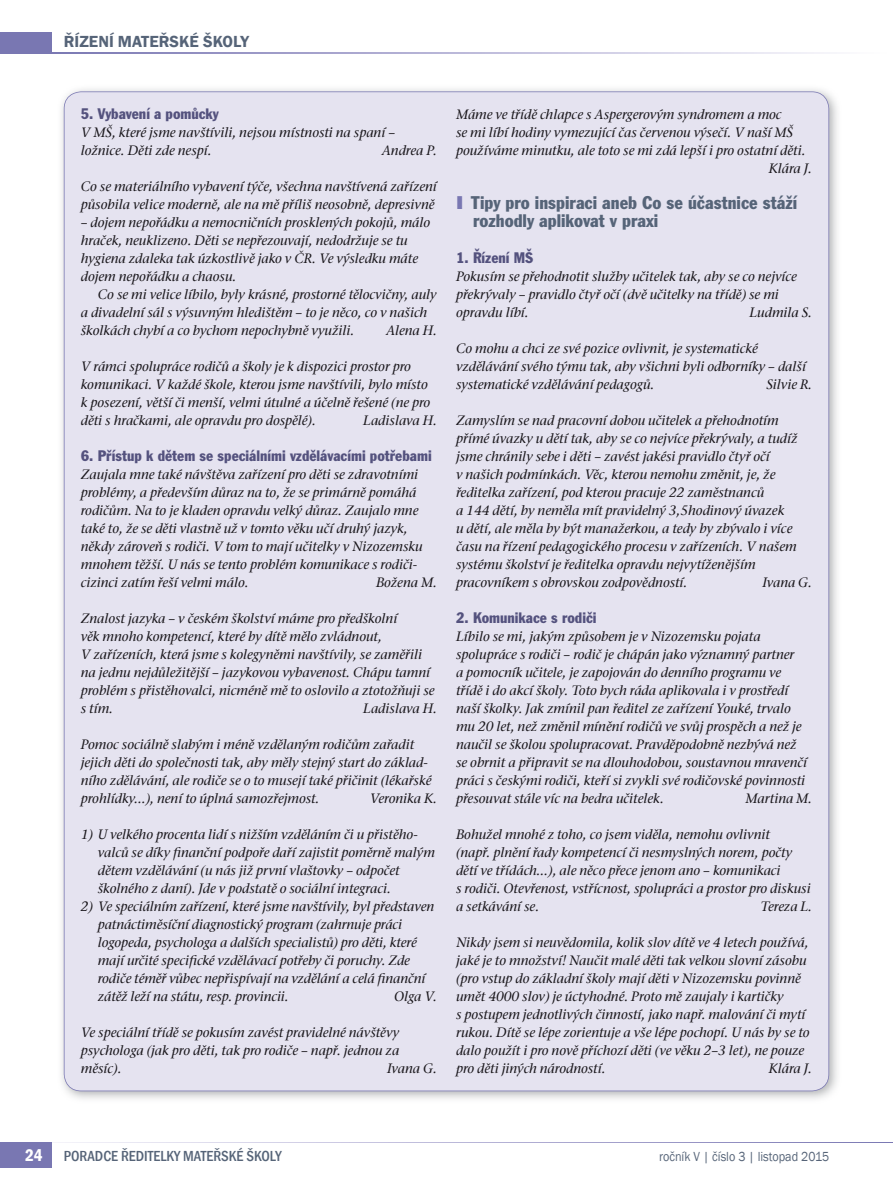
<style>
.page{position:relative;width:893px;height:1191px;background:#fff}
.page>*{position:absolute;margin:0;border:0;box-sizing:border-box;transform-origin:0 0}
.t1{font:condensed 18px/18px "Franklin Gothic AT";color:#566478}
.t2{font:600 16.5px "Franklin Gothic";color:#566478}
.t3{font:condensed 15px "Franklin Gothic AT";color:#54527e}
.t4{font:500 condensed 15px "Franklin Gothic";color:#566478}
.t5{font:italic 500 13.5px/18px "ITC Stone Serif Com";color:#1a171c}
.t6{font:13.5px "Franklin Gothic";color:#566478;scale:.9 1}
.s1{color:#7977b2}
.s2{font-weight:600;font-size:17.25px;color:#fff}
</style>
<div class="page">
<svg style="left:51px;top:52px;width:773px;height:1px"></svg>
<svg style="left:51px;top:1142px;width:842px;height:1px"></svg>
<div style="left:0;top:32px;width:51px;height:21px;background:#7977b2"></div>
<div style="left:0;top:1142px;width:51px;height:25px;background:#7977b2"></div>
<img style="left:796px;top:89px;width:41px;height:1010px">
<img style="left:61px;top:805px;width:737px;height:294px">
<div style="left:64px;top:91px;width:765px;height:1000px;background:#e5e3f0"></div>
<p class="t2" style="left:64px;top:32px;width:187px">ŘÍZENÍ MATEŘSKÉ ŠKOLY</p>
<p class="t3" style="left:81px;top:104px;width:139px">5. Vybavení a pomůcky</p>
<p class="t5" style="left:81px;top:123px;width:316px">V MŠ, které jsme navštívili, nejsou místnosti na spaní – ložnice. Děti zde nespí.</p>
<p class="t5" style="left:382px;top:141px;width:56px">Andrea P.</p>
<p class="t5" style="left:81px;top:177px;width:358px">Co se materiálního vybavení týče, všechna navštívená zařízení působila velice moderně, ale na mě příliš neosobně, depresivně</p>
<p class="t5" style="left:81px;top:213px;width:351px">– dojem nepořádku a nemocničních prosklených pokojů, málo hraček, neuklizeno. Děti se nepřezouvají, nedodržuje se tu hygiena zdaleka tak úzkostlivě jako v ČR. Ve výsledku máte dojem nepořádku a chaosu.</p>
<p class="t5" style="left:81px;top:285px;width:357px;text-indent:17px">Co se mi velice líbilo, byly krásné, prostorné tělocvičny, auly a divadelní sál s výsuvným hledištěm – to je něco, co v našich školkách chybí a co bychom nepochybně využili.</p>
<p class="t5" style="left:386px;top:321px;width:52px">Alena H.</p>
<p class="t5" style="left:81px;top:357px;width:351px">V rámci spolupráce rodičů a školy je k dispozici prostor pro komunikaci. V každé škole, kterou jsme navštívili, bylo místo k posezení, větší či menší, velmi útulné a účelně řešené (ne pro děti s hračkami, ale opravdu pro dospělé).</p>
<p class="t5" style="left:363px;top:411px;width:75px">Ladislava H.</p>
<p class="t3" style="left:81px;top:446px;width:352px">6. Přístup k dětem se speciálními vzdělávacími potřebami</p>
<p class="t5" style="left:81px;top:465px;width:343px">Zaujala mne také návštěva zařízení pro děti se zdravotními problémy, a především důraz na to, že se primárně pomáhá rodičům. Na to je kladen opravdu velký důraz. Zaujalo mne také to, že se děti vlastně už v tomto věku učí druhý jazyk, někdy zároveň s rodiči. V tom to mají učitelky v Nizozemsku mnohem těžší. U nás se tento problém komunikace s rodiči&shy;cizinci zatím řeší velmi málo.</p>
<p class="t5" style="left:376px;top:573px;width:62px">Božena M.</p>
<p class="t5" style="left:81px;top:609px;width:355px">Znalost jazyka – v českém školství máme pro předškolní<br>věk mnoho kompetencí, které by dítě mělo zvládnout,<br>V zařízeních, která jsme s kolegyněmi navštívily, se zaměřili na jednu nejdůležitější – jazykovou vybavenost. Chápu tamní problém s přistěhovalci, nicméně mě to oslovilo a ztotožňuji se s tím.</p>
<p class="t5" style="left:363px;top:699px;width:75px">Ladislava H.</p>
<p class="t5" style="left:81px;top:735px;width:352px">Pomoc sociálně slabým i méně vzdělaným rodičům zařadit jejich děti do společnosti tak, aby měly stejný start do základ&shy;ního zdělávání, ale rodiče se o to musejí také přičinit (lékařské prohlídky…), není to úplná samozřejmost.</p>
<p class="t5" style="left:370px;top:789px;width:69px">Veronika K.</p>
<p class="t5" style="left:98px;top:825px;width:339px;text-indent:-17px">1) U velkého procenta lidí s nižším vzděláním či u přistěho&shy;valců se díky finanční podpoře daří zajistit poměrně malým dětem vzdělávání (u nás již první vlaštovky – odpočet školného z daní). Jde v podstatě o sociální integraci.</p>
<p class="t5" style="left:98px;top:897px;width:338px;text-indent:-17px">2) Ve speciálním zařízení, které jsme navštívily, byl představen patnáctiměsíční diagnostický program (zahrnuje práci logopeda, psychologa a dalších specialistů) pro děti, které mají určité specifické vzdělávací potřeby či poruchy. Zde rodiče téměř vůbec nepřispívají na vzdělání a celá finanční zátěž leží na státu, resp. provincii.</p>
<p class="t5" style="left:394px;top:987px;width:44px">Olga V.</p>
<p class="t5" style="left:81px;top:1023px;width:320px;text-align:justify">Ve speciální třídě se pokusím zavést pravidelné návštěvy psychologa (jak pro děti, tak pro rodiče – např. jednou za měsíc).</p>
<p class="t5" style="left:387px;top:1059px;width:51px">Ivana G.</p>
<p class="t5" style="left:456px;top:105px;width:327px">Máme ve třídě chlapce s Aspergerovým syndromem a moc</p>
<p class="t5" style="left:456px;top:123px;width:338px">se mi líbí hodiny vymezující čas červenou výsečí. V naší MŠ</p>
<p class="t5" style="left:456px;top:141px;width:351px">používáme minutku, ale toto se mi zdá lepší i pro ostatní děti.</p>
<p class="t5" style="left:769px;top:159px;width:45px">Klára J.</p>
<h1 class="t1" style="left:473px;top:193px;width:326px;text-indent:-17px"><span class="s1">I</span> Tipy pro inspiraci aneb Co se účastnice stáží rozhodly aplikovat v praxi</h1>
<p class="t3" style="left:456px;top:248px;width:79px">1. Řízení MŠ</p>
<p class="t5" style="left:456px;top:267px;width:342px">Pokusím se přehodnotit služby učitelek tak, aby se co nejvíce překrývaly – pravidlo čtyř očí (dvě učitelky na třídě) se mi opravdu líbí.</p>
<p class="t5" style="left:750px;top:303px;width:64px">Ludmila S.</p>
<p class="t5" style="left:456px;top:339px;width:351px">Co mohu a chci ze své pozice ovlivnit, je systematické vzdělávání svého týmu tak, aby všichni byli odborníky – další systematické vzdělávání pedagogů.</p>
<p class="t5" style="left:766px;top:375px;width:47px">Silvie R.</p>
<p class="t5" style="left:456px;top:411px;width:343px">Zamyslím se nad pracovní dobou učitelek a přehodnotím přímé úvazky u dětí tak, aby se co nejvíce překrývaly, a tudíž jsme chránily sebe i děti – zavést jakési pravidlo čtyř očí<br>v našich podmínkách. Věc, kterou nemohu změnit, je, že ředitelka zařízení, pod kterou pracuje 22 zaměstnanců<br>a 144 dětí, by neměla mít pravidelný 3,5hodinový úvazek<br>u dětí, ale měla by být manažerkou, a tedy by zbývalo i více času na řízení pedagogického procesu v zařízeních. V našem systému školství je ředitelka opravdu nejvytíženějším pracovníkem s obrovskou zodpovědností.</p>
<p class="t5" style="left:762px;top:573px;width:51px">Ivana G.</p>
<p class="t3" style="left:456px;top:608px;width:142px">2. Komunikace s rodiči</p>
<p class="t5" style="left:456px;top:627px;width:353px">Líbilo se mi, jakým způsobem je v Nizozemsku pojata spolupráce s rodiči – rodič je chápán jako významný partner<br>a pomocník učitele, je zapojován do denního programu ve třídě i do akcí školy. Toto bych ráda aplikovala i v prostředí naší školky. Jak zmínil pan ředitel ze zařízení Youké, trvalo mu 20 let, než změnil mínění rodičů ve svůj prospěch a než je naučil se školou spolupracovat. Pravděpodobně nezbývá než se obrnit a připravit se na dlouhodobou, soustavnou mravenčí práci s českými rodiči, kteří si zvykli své rodičovské povinnosti přesouvat stále víc na bedra učitelek.</p>
<p class="t5" style="left:746px;top:789px;width:68px">Martina M.</p>
<p class="t5" style="left:456px;top:825px;width:356px">Bohužel mnohé z toho, co jsem viděla, nemohu ovlivnit<br>(např. plnění řady kompetencí či nesmyslných norem, počty dětí ve třídách…), ale něco přece jenom ano – komunikaci<br>s rodiči. Otevřenost, vstřícnost, spolupráci a prostor pro diskusi a setkávání se.</p>
<p class="t5" style="left:761px;top:897px;width:53px">Tereza L.</p>
<p class="t5" style="left:456px;top:933px;width:355px">Nikdy jsem si neuvědomila, kolik slov dítě ve 4 letech používá, jaké je to množství! Naučit malé děti tak velkou slovní zásobu (pro vstup do základní školy mají děti v Nizozemsku povinně umět 4000 slov) je úctyhodné. Proto mě zaujaly i kartičky<br>s postupem jednotlivých činností, jako např. malování či mytí rukou. Dítě se lépe zorientuje a vše lépe pochopí. U nás by se to dalo použít i pro nově příchozí děti (ve věku 2–3 let), ne pouze pro děti jiných národností.</p>
<p class="t5" style="left:769px;top:1059px;width:45px">Klára J.</p>
<p class="t4" style="left:25px;top:1146px;width:258px"><span class="s2">24</span> PORADCE ŘEDITELKY MATEŘSKÉ ŠKOLY</p>
<p class="t6" style="left:659px;top:1148px;width:190px">ročník V | číslo 3 | listopad 2015</p>
</div>
